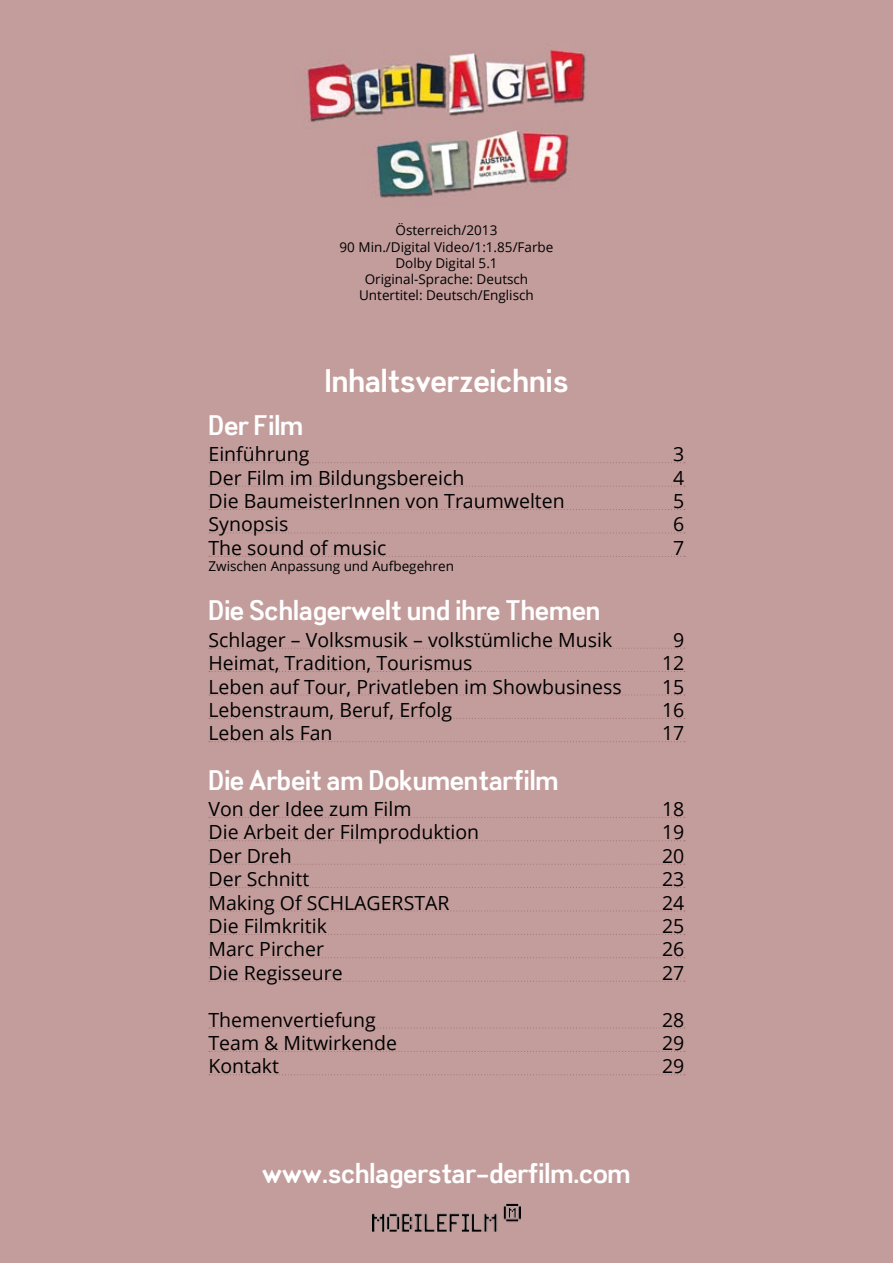
<style>
.page{position:relative;width:893px;height:1263px;background:#c39d9c}
.page>*{position:absolute;margin:0;border:0;box-sizing:border-box;transform-origin:0 0}
.t1{font:31.2px "Tin Doghouse";color:#fff}
.t2{font:27px "Tin Doghouse";color:#fff}
.t3{font:19.5px "Open Sans";color:#000}
.t4{font:13.5px/16.2px "Open Sans";color:#000;text-align:center}
</style>
<div class="page">
<img style="left:372px;top:1203px;width:149px;height:28px">
<svg style="left:209px;top:462px;width:476px;height:1px"></svg>
<svg style="left:209px;top:486px;width:476px;height:1px"></svg>
<svg style="left:209px;top:509px;width:476px;height:1px"></svg>
<svg style="left:209px;top:532px;width:476px;height:1px"></svg>
<svg style="left:209px;top:556px;width:476px;height:1px"></svg>
<svg style="left:209px;top:648px;width:476px;height:1px"></svg>
<svg style="left:209px;top:671px;width:476px;height:1px"></svg>
<svg style="left:209px;top:694px;width:476px;height:1px"></svg>
<svg style="left:209px;top:718px;width:476px;height:1px"></svg>
<svg style="left:209px;top:741px;width:476px;height:1px"></svg>
<svg style="left:209px;top:817px;width:476px;height:1px"></svg>
<svg style="left:209px;top:840px;width:476px;height:1px"></svg>
<svg style="left:209px;top:864px;width:476px;height:1px"></svg>
<svg style="left:209px;top:887px;width:476px;height:1px"></svg>
<svg style="left:209px;top:910px;width:476px;height:1px"></svg>
<svg style="left:209px;top:934px;width:476px;height:1px"></svg>
<svg style="left:209px;top:957px;width:476px;height:1px"></svg>
<svg style="left:209px;top:981px;width:476px;height:1px"></svg>
<svg style="left:209px;top:1027px;width:476px;height:1px"></svg>
<svg style="left:209px;top:1051px;width:476px;height:1px"></svg>
<svg style="left:209px;top:1074px;width:476px;height:1px"></svg>
<p class="t4" style="left:340px;top:222px;width:215px">Österreich/2013<br>90 Min./Digital Video/1:1.85/Farbe<br>Dolby Digital 5.1<br>Original-Sprache: Deutsch<br>Untertitel: Deutsch/Englisch</p>
<h1 class="t1" style="left:325px;top:362px;width:245px">Inhaltsverzeichnis</h1>
<h2 class="t2" style="left:209px;top:408px;width:96px">Der Film</h2>
<p class="t3" style="left:209px;top:441px;width:102px">Einführung</p>
<p class="t3" style="left:673px;top:441px;width:13px">3</p>
<p class="t3" style="left:209px;top:464px;width:257px">Der Film im Bildungsbereich</p>
<p class="t3" style="left:673px;top:464px;width:13px">4</p>
<p class="t3" style="left:209px;top:488px;width:358px">Die BaumeisterInnen von Traumwelten</p>
<p class="t3" style="left:673px;top:488px;width:13px">5</p>
<p class="t3" style="left:209px;top:511px;width:81px">Synopsis</p>
<p class="t3" style="left:673px;top:511px;width:13px">6</p>
<p class="t3" style="left:209px;top:534px;width:179px">The sound of music</p>
<p class="t3" style="left:673px;top:534px;width:13px">7</p>
<p class="t4" style="left:209px;top:558px;width:247px">Zwischen Anpassung und Aufbegehren</p>
<h2 class="t2" style="left:209px;top:594px;width:393px">Die Schlagerwelt und ihre Themen</h2>
<p class="t3" style="left:209px;top:626px;width:405px">Schlager – Volksmusik – volkstümliche Musik</p>
<p class="t3" style="left:673px;top:626px;width:13px">9</p>
<p class="t3" style="left:209px;top:650px;width:265px">Heimat, Tradition, Tourismus</p>
<p class="t3" style="left:662px;top:650px;width:24px">12</p>
<p class="t3" style="left:209px;top:673px;width:415px">Leben auf Tour, Privatleben im Showbusiness</p>
<p class="t3" style="left:662px;top:673px;width:24px">15</p>
<p class="t3" style="left:209px;top:696px;width:245px">Lebenstraum, Beruf, Erfolg</p>
<p class="t3" style="left:662px;top:696px;width:24px">16</p>
<p class="t3" style="left:209px;top:720px;width:126px">Leben als Fan</p>
<p class="t3" style="left:662px;top:720px;width:24px">17</p>
<h2 class="t2" style="left:209px;top:763px;width:352px">Die Arbeit am Dokumentarfilm</h2>
<p class="t3" style="left:209px;top:795px;width:205px">Von der Idee zum Film</p>
<p class="t3" style="left:662px;top:795px;width:24px">18</p>
<p class="t3" style="left:209px;top:819px;width:272px">Die Arbeit der Filmproduktion</p>
<p class="t3" style="left:662px;top:819px;width:24px">19</p>
<p class="t3" style="left:209px;top:842px;width:85px">Der Dreh</p>
<p class="t3" style="left:662px;top:842px;width:24px">20</p>
<p class="t3" style="left:209px;top:866px;width:102px">Der Schnitt</p>
<p class="t3" style="left:662px;top:866px;width:24px">23</p>
<p class="t3" style="left:209px;top:889px;width:134px">Making Of Schla</p>
<p class="t3" style="left:367px;top:889px;width:84px">gerstar</p>
<p class="t3" style="left:662px;top:889px;width:24px">24</p>
<p class="t3" style="left:209px;top:912px;width:120px">Die Filmkritik</p>
<p class="t3" style="left:662px;top:912px;width:24px">25</p>
<p class="t3" style="left:209px;top:936px;width:117px">Marc Pircher</p>
<p class="t3" style="left:662px;top:936px;width:24px">26</p>
<p class="t3" style="left:209px;top:959px;width:136px">Die Regisseure</p>
<p class="t3" style="left:662px;top:959px;width:24px">27</p>
<p class="t3" style="left:209px;top:1006px;width:169px">Themenvertiefung</p>
<p class="t3" style="left:662px;top:1006px;width:24px">28</p>
<p class="t3" style="left:209px;top:1029px;width:190px">Team &amp; Mitwirkende</p>
<p class="t3" style="left:662px;top:1029px;width:24px">29</p>
<p class="t3" style="left:209px;top:1053px;width:72px">Kontakt</p>
<p class="t3" style="left:662px;top:1053px;width:24px">29</p>
<h2 class="t2" style="left:262px;top:1157px;width:370px">www.schlagerstar-derfilm.com</h2>
</div>
